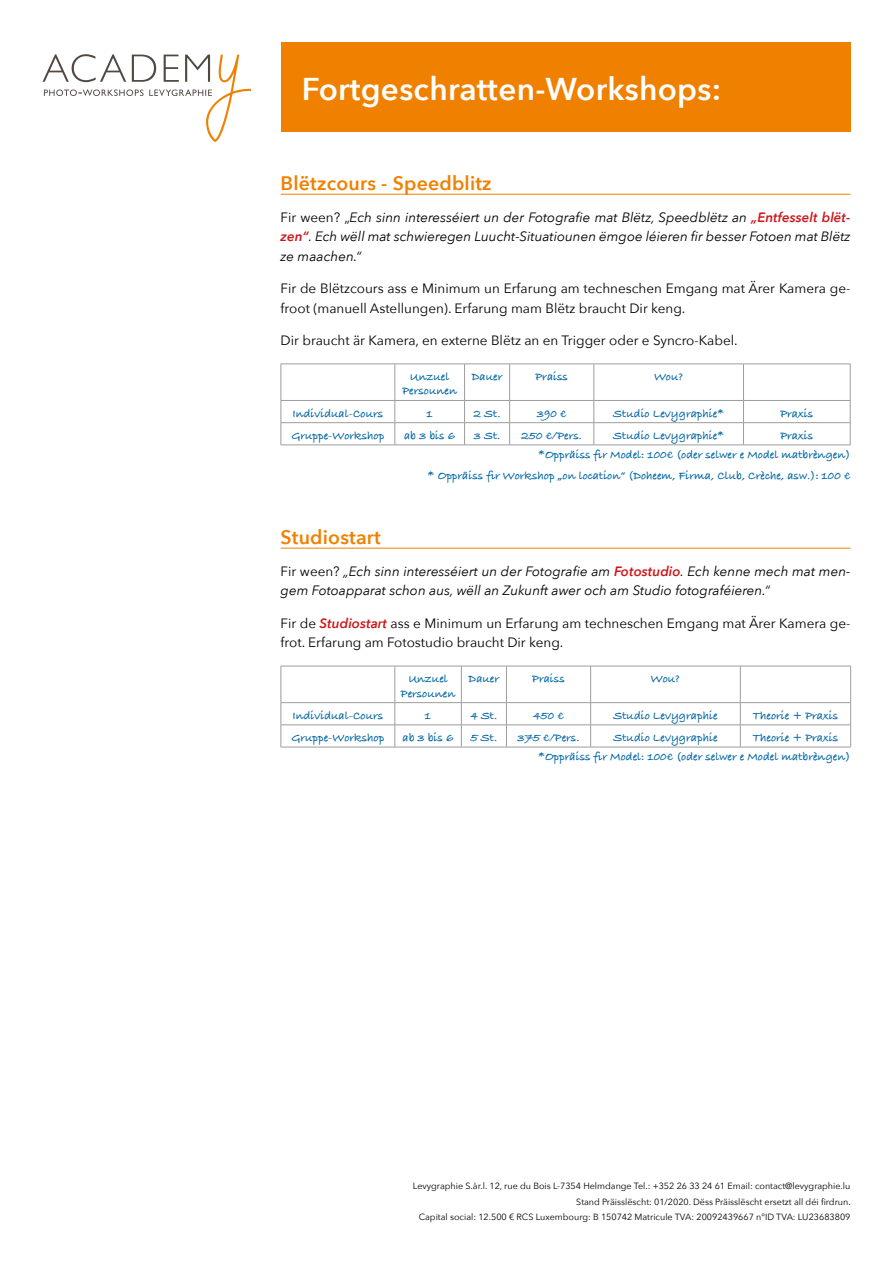
<style>
.page{position:relative;width:893px;height:1263px;background:#fff}
.page>*{position:absolute;margin:0;border:0;box-sizing:border-box;transform-origin:0 0}
.t1{font:600 31.5px "Avenir Next";letter-spacing:.01em;color:#fff}
.t2{font:600 19.5px "Avenir Next";letter-spacing:.01em;color:#f08100}
.t3{font:italic 13.5px/19.5px "Avenir Next";color:#000;text-align:justify}
.t4{font:13.5px/19.5px "Avenir Next";color:#000}
.t5{font:12px/14.4px "Bradley Hand ITCTT Bold";color:#0065a3;text-align:center}
.t6{font:9px/15.8px "Avenir Next";color:#000;text-align:right}
.s1{font-style:normal}
.s2{font-weight:600;color:#cd171a}
.s3{font-weight:600;font-style:italic;color:#cd171a}
</style>
<div class="page">
<hr style="left:281px;top:194px;width:569px;height:1px;background:#f08100">
<hr style="left:281px;top:548px;width:569px;height:1px;background:#f08100">
<hr style="left:281px;top:364px;width:114px;height:1px;background:#9d9d9c">
<hr style="left:281px;top:364px;width:1px;height:36px;background:#9d9d9c">
<hr style="left:395px;top:364px;width:70px;height:1px;background:#9d9d9c">
<hr style="left:395px;top:364px;width:1px;height:36px;background:#9d9d9c">
<hr style="left:465px;top:364px;width:45px;height:1px;background:#9d9d9c">
<hr style="left:464px;top:364px;width:1px;height:36px;background:#9d9d9c">
<hr style="left:510px;top:364px;width:84px;height:1px;background:#9d9d9c">
<hr style="left:509px;top:364px;width:1px;height:36px;background:#9d9d9c">
<hr style="left:594px;top:364px;width:149px;height:1px;background:#9d9d9c">
<hr style="left:594px;top:364px;width:1px;height:36px;background:#9d9d9c">
<hr style="left:743px;top:364px;width:107px;height:1px;background:#9d9d9c">
<hr style="left:743px;top:364px;width:1px;height:36px;background:#9d9d9c">
<hr style="left:850px;top:364px;width:1px;height:36px;background:#9d9d9c">
<hr style="left:281px;top:400px;width:114px;height:1px;background:#9d9d9c">
<hr style="left:395px;top:400px;width:70px;height:1px;background:#9d9d9c">
<hr style="left:465px;top:400px;width:45px;height:1px;background:#9d9d9c">
<hr style="left:510px;top:400px;width:84px;height:1px;background:#9d9d9c">
<hr style="left:594px;top:400px;width:149px;height:1px;background:#9d9d9c">
<hr style="left:743px;top:400px;width:107px;height:1px;background:#9d9d9c">
<hr style="left:281px;top:422px;width:114px;height:1px;background:#9d9d9c">
<svg style="left:281px;top:401px;width:1px;height:44px"></svg>
<hr style="left:395px;top:422px;width:70px;height:1px;background:#9d9d9c">
<svg style="left:395px;top:401px;width:1px;height:44px"></svg>
<hr style="left:465px;top:422px;width:45px;height:1px;background:#9d9d9c">
<svg style="left:464px;top:401px;width:1px;height:44px"></svg>
<hr style="left:510px;top:422px;width:84px;height:1px;background:#9d9d9c">
<svg style="left:509px;top:401px;width:1px;height:44px"></svg>
<hr style="left:594px;top:422px;width:149px;height:1px;background:#9d9d9c">
<svg style="left:594px;top:401px;width:1px;height:44px"></svg>
<hr style="left:743px;top:422px;width:107px;height:1px;background:#9d9d9c">
<svg style="left:743px;top:401px;width:1px;height:44px"></svg>
<svg style="left:850px;top:401px;width:1px;height:44px"></svg>
<hr style="left:281px;top:445px;width:114px;height:1px;background:#9d9d9c">
<hr style="left:395px;top:445px;width:70px;height:1px;background:#9d9d9c">
<hr style="left:465px;top:445px;width:45px;height:1px;background:#9d9d9c">
<hr style="left:510px;top:445px;width:84px;height:1px;background:#9d9d9c">
<hr style="left:594px;top:445px;width:149px;height:1px;background:#9d9d9c">
<hr style="left:743px;top:445px;width:107px;height:1px;background:#9d9d9c">
<hr style="left:281px;top:666px;width:114px;height:1px;background:#9d9d9c">
<hr style="left:281px;top:666px;width:1px;height:36px;background:#9d9d9c">
<hr style="left:395px;top:666px;width:66px;height:1px;background:#9d9d9c">
<hr style="left:395px;top:666px;width:1px;height:36px;background:#9d9d9c">
<hr style="left:461px;top:666px;width:45px;height:1px;background:#9d9d9c">
<hr style="left:461px;top:666px;width:1px;height:36px;background:#9d9d9c">
<hr style="left:506px;top:666px;width:85px;height:1px;background:#9d9d9c">
<hr style="left:506px;top:666px;width:1px;height:36px;background:#9d9d9c">
<hr style="left:591px;top:666px;width:149px;height:1px;background:#9d9d9c">
<hr style="left:590px;top:666px;width:1px;height:36px;background:#9d9d9c">
<hr style="left:740px;top:666px;width:111px;height:1px;background:#9d9d9c">
<hr style="left:740px;top:666px;width:1px;height:36px;background:#9d9d9c">
<hr style="left:850px;top:666px;width:1px;height:36px;background:#9d9d9c">
<hr style="left:281px;top:702px;width:114px;height:1px;background:#9d9d9c">
<hr style="left:395px;top:702px;width:66px;height:1px;background:#9d9d9c">
<hr style="left:461px;top:702px;width:45px;height:1px;background:#9d9d9c">
<hr style="left:506px;top:702px;width:85px;height:1px;background:#9d9d9c">
<hr style="left:591px;top:702px;width:149px;height:1px;background:#9d9d9c">
<hr style="left:740px;top:702px;width:111px;height:1px;background:#9d9d9c">
<hr style="left:281px;top:725px;width:114px;height:1px;background:#9d9d9c">
<svg style="left:281px;top:703px;width:1px;height:44px"></svg>
<hr style="left:395px;top:725px;width:66px;height:1px;background:#9d9d9c">
<svg style="left:395px;top:703px;width:1px;height:44px"></svg>
<hr style="left:461px;top:725px;width:45px;height:1px;background:#9d9d9c">
<svg style="left:461px;top:703px;width:1px;height:44px"></svg>
<hr style="left:506px;top:725px;width:85px;height:1px;background:#9d9d9c">
<svg style="left:506px;top:703px;width:1px;height:44px"></svg>
<hr style="left:591px;top:725px;width:149px;height:1px;background:#9d9d9c">
<svg style="left:590px;top:703px;width:1px;height:44px"></svg>
<hr style="left:740px;top:725px;width:111px;height:1px;background:#9d9d9c">
<svg style="left:740px;top:703px;width:1px;height:44px"></svg>
<svg style="left:850px;top:703px;width:1px;height:44px"></svg>
<hr style="left:281px;top:747px;width:114px;height:1px;background:#9d9d9c">
<hr style="left:395px;top:747px;width:66px;height:1px;background:#9d9d9c">
<hr style="left:461px;top:747px;width:45px;height:1px;background:#9d9d9c">
<hr style="left:506px;top:747px;width:85px;height:1px;background:#9d9d9c">
<hr style="left:591px;top:747px;width:149px;height:1px;background:#9d9d9c">
<hr style="left:740px;top:747px;width:111px;height:1px;background:#9d9d9c">
<div style="left:281px;top:43px;width:569px;height:89px;background:#f08100"></div>
<svg style="left:43px;top:54px;width:208px;height:88px"></svg>
<h1 class="t1" style="left:302px;top:62px;width:421px">Fortgeschratten-Workshops:</h1>
<h2 class="t2" style="left:281px;top:166px;width:213px">Blëtzcours - Speedblitz</h2>
<p class="t3" style="left:281px;top:207px;width:571px"><span class="s1">Fir ween? „</span>Ech sinn interesséiert un der Fotografie mat Blëtz, Speedblëtz an <span class="s2">„Entfesselt blët&shy;zen“</span>. Ech wëll mat schwieregen Luucht-Situatiounen ëmgoe léieren fir besser Fotoen mat Blëtz ze maachen.“</p>
<p class="t4" style="left:281px;top:278px;width:571px">Fir de Blëtzcours ass e Minimum un Erfarung am techneschen Emgang mat Ärer Kamera ge&shy;froot (manuell Astellungen). Erfarung mam Blëtz braucht Dir keng.</p>
<p class="t4" style="left:281px;top:330px;width:458px">Dir braucht är Kamera, en externe Blëtz an en Trigger oder e Syncro-Kabel.</p>
<p class="t5" style="left:402px;top:369px;width:56px">Unzuel<br>Persounen</p>
<p class="t5" style="left:472px;top:369px;width:32px">Dauer</p>
<p class="t5" style="left:535px;top:369px;width:34px">Praiss</p>
<p class="t5" style="left:654px;top:369px;width:31px">Wou?</p>
<p class="t5" style="left:292px;top:406px;width:92px">Individual-Cours</p>
<p class="t5" style="left:427px;top:406px;width:8px">1</p>
<p class="t5" style="left:474px;top:406px;width:28px">2 St.</p>
<p class="t5" style="left:537px;top:406px;width:31px">390 €</p>
<p class="t5" style="left:613px;top:406px;width:112px">Studio Levygraphie*</p>
<p class="t5" style="left:780px;top:406px;width:34px">Praxis</p>
<p class="t5" style="left:291px;top:428px;width:94px">Gruppe-Workshop</p>
<p class="t5" style="left:404px;top:428px;width:53px">ab 3 bis 6</p>
<p class="t5" style="left:474px;top:428px;width:28px">3 St.</p>
<p class="t5" style="left:521px;top:428px;width:62px">250 €/Pers.</p>
<p class="t5" style="left:613px;top:428px;width:112px">Studio Levygraphie*</p>
<p class="t5" style="left:538px;top:426px;width:314px;line-height:18.9px;text-align:left;text-indent:242px">Praxis *Oppräiss fir Model: 100€ (oder selwer e Model matbrèngen)</p>
<p class="t5" style="left:428px;top:468px;width:424px">* Oppräiss fir Workshop „on location“ (Doheem, Firma, Club, Crèche, asw.): 100 €</p>
<h2 class="t2" style="left:281px;top:520px;width:101px">Studiostart</h2>
<p class="t3" style="left:281px;top:561px;width:571px"><span class="s1">Fir ween?</span> „Ech sinn interesséiert un der Fotografie am <span class="s2">Fotostudio</span>. Ech kenne mech mat men&shy;gem Fotoapparat schon aus, wëll an Zukunft awer och am Studio fotograféieren.“</p>
<p class="t4" style="left:281px;top:612px;width:571px">Fir de <span class="s3">Studiostart</span> ass e Minimum un Erfarung am techneschen Emgang mat Ärer Kamera ge&shy;frot. Erfarung am Fotostudio braucht Dir keng.</p>
<p class="t5" style="left:401px;top:671px;width:56px">Unzuel<br>Persounen</p>
<p class="t5" style="left:469px;top:671px;width:32px">Dauer</p>
<p class="t5" style="left:532px;top:671px;width:34px">Praiss</p>
<p class="t5" style="left:651px;top:671px;width:31px">Wou?</p>
<p class="t5" style="left:292px;top:708px;width:92px">Individual-Cours</p>
<p class="t5" style="left:425px;top:708px;width:8px">1</p>
<p class="t5" style="left:470px;top:708px;width:28px">4 St.</p>
<p class="t5" style="left:533px;top:708px;width:32px">450 €</p>
<p class="t5" style="left:613px;top:708px;width:106px">Studio Levygraphie</p>
<p class="t5" style="left:753px;top:708px;width:87px">Theorie + Praxis</p>
<p class="t5" style="left:291px;top:730px;width:94px">Gruppe-Workshop</p>
<p class="t5" style="left:402px;top:730px;width:53px">ab 3 bis 6</p>
<p class="t5" style="left:471px;top:730px;width:28px">5 St.</p>
<p class="t5" style="left:517px;top:730px;width:64px">375 €/Pers.</p>
<p class="t5" style="left:613px;top:730px;width:106px">Studio Levygraphie</p>
<p class="t5" style="left:538px;top:728px;width:314px;line-height:18.9px;text-align:left;text-indent:214px">Theorie + Praxis *Oppräiss fir Model: 100€ (oder selwer e Model matbrèngen)</p>
<p class="t6" style="left:413px;top:1177px;width:439px">Levygraphie S.àr.l. 12, rue du Bois L-7354 Helmdange Tel.: +352 26 33 24 61 Email: contact@levygraphie.lu<br>Stand Präisslëscht: 01/2020. Dëss Präisslëscht ersetzt all déi firdrun.<br>Capital social: 12.500 € RCS Luxembourg: B 150742 Matricule TVA: 20092439667 n°ID TVA: LU23683809</p>
</div>
